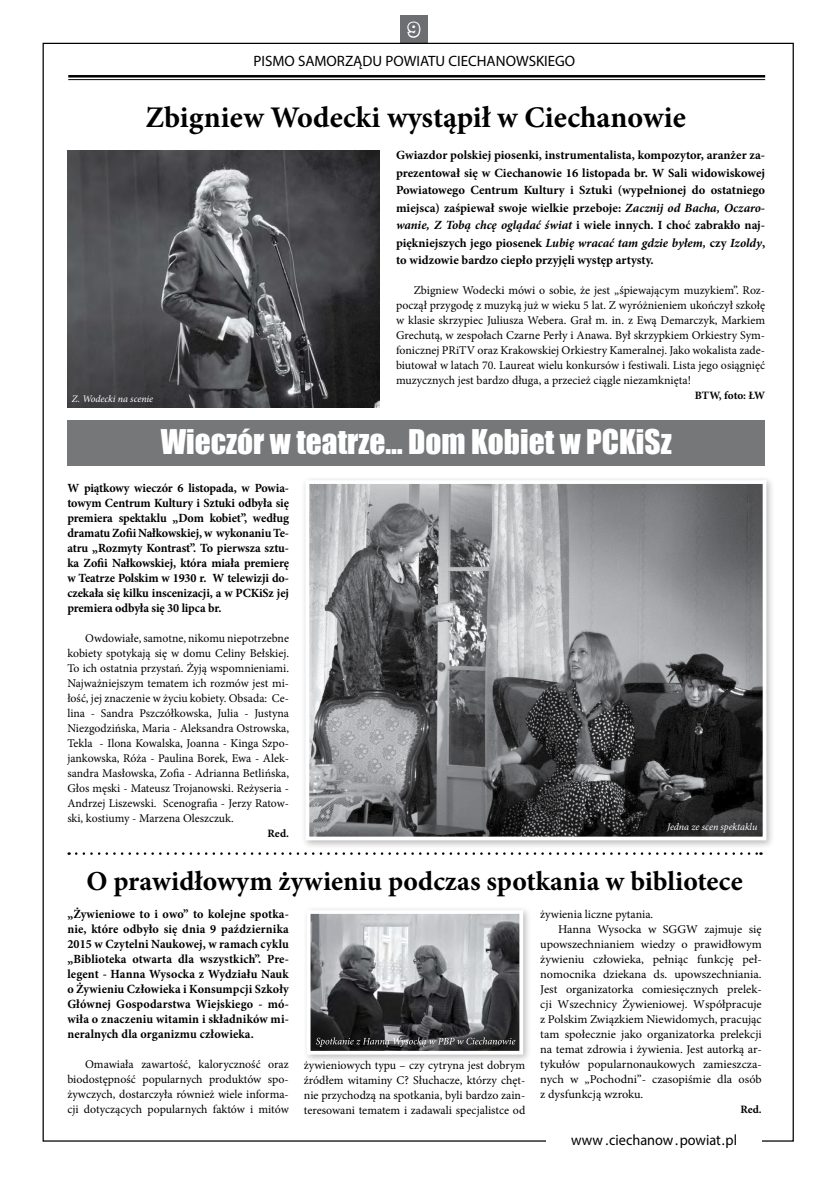
<style>
.page{position:relative;width:837px;height:1184px;background:#fff}
.page>*{position:absolute;margin:0;border:0;box-sizing:border-box;transform-origin:0 0}
.t1{font:31.25px "Impact";color:#fff}
.t2{font:700 30px "Minion Pro";color:#000}
.t3{font:700 27.5px "Minion Pro";color:#000}
.t4{font:800 20px "Franklin Gothic";color:#6d6e71}
.t5{font:15px "Myriad Pro";color:#000}
.t6{font:15px "Myriad Pro";color:#000;scale:.95 1}
.t7{font:700 12.5px/15px "Minion Pro";color:#000;text-align:justify}
.t8{font:11.88px/15px "Minion Pro";color:#000;text-align:justify}
.t9{font:700 11.25px "Minion Pro";color:#000}
.t10{font:italic 10px "Minion Pro";letter-spacing:-.005em;color:#fff}
.s1{font-style:italic}
</style>
<div class="page">
<div style="left:400px;top:16px;width:27px;height:27px;background:#6d6e71"></div>
<hr style="left:68px;top:75px;width:696px;height:2px;background:#000">
<hr style="left:68px;top:79px;width:696px;height:1px;background:#000">
<svg style="left:407px;top:21px;width:14px;height:17px"></svg>
<img style="left:67px;top:150px;width:313px;height:257px">
<div style="left:67px;top:420px;width:697px;height:45px;background:#757779"></div>
<div style="left:301px;top:476px;width:474px;height:373px;background:#000;opacity:.27"></div>
<img style="left:310px;top:485px;width:451px;height:350px">
<div style="left:305px;top:480px;width:461px;height:360px;border:4px solid #fff"></div>
<div style="left:302px;top:906px;width:230px;height:158px;background:#000;opacity:.27"></div>
<img style="left:311px;top:915px;width:207px;height:134px">
<div style="left:306px;top:910px;width:217px;height:144px;border:4px solid #fff"></div>
<svg style="left:76px;top:852px;width:685px;height:2px"></svg>
<svg style="left:316px;top:1037px;width:199px;height:10px;background:#515152"></svg>
<h3 class="t4" style="left:408px;top:17px;width:13px">9</h3>
<p class="t5" style="left:253px;top:51px;width:323px">PISMO SAMORZĄDU POWIATU CIECHANOWSKIEGO</p>
<h2 class="t2" style="left:145px;top:96px;width:542px">Zbigniew Wodecki wystąpił w Ciechanowie</h2>
<p class="t7" style="left:396px;top:146px;width:370px;line-height:17.5px">Gwiazdor polskiej piosenki, instrumentalista, kompozytor, aranżer za&shy;prezentował się w Ciechanowie 16 listopada br. W Sali widowiskowej Powiatowego Centrum Kultury i Sztuki (wypełnionej do ostatniego miejsca) zaśpiewał swoje wielkie przeboje: <span class="s1">Zacznij od Bacha, Oczaro&shy;wanie, Z Tobą chcę oglądać świat</span> i wiele innych. I choć zabrakło naj&shy;piękniejszych jego piosenek <span class="s1">Lubię wracać tam gdzie byłem,</span> czy <span class="s1">Izoldy</span>, to widzowie bardzo ciepło przyjęli występ artysty.</p>
<p class="t8" style="left:396px;top:283px;width:370px;text-indent:18px">Zbigniew Wodecki mówi o sobie, że jest „śpiewającym muzykiem”. Roz&shy;począł przygodę z muzyką już w wieku 5 lat. Z wyróżnieniem ukończył szkołę w klasie skrzypiec Juliusza Webera. Grał m. in. z Ewą Demarczyk, Markiem Grechutą, w zespołach Czarne Perły i Anawa. Był skrzypkiem Orkiestry Sym&shy;fonicznej PRiTV oraz Krakowskiej Orkiestry Kameralnej. Jako wokalista zade&shy;biutował w latach 70. Laureat wielu konkursów i festiwali. Lista jego osiągnięć muzycznych jest bardzo długa, a przecież ciągle niezamknięta!</p>
<p class="t9" style="left:694px;top:388px;width:72px">BTW, foto: ŁW</p>
<h1 class="t1" style="left:161px;top:417px;width:512px">Wieczór w teatrze… Dom Kobiet w PCKiSz</h1>
<p class="t7" style="left:67px;top:480px;width:223px">W piątkowy wieczór 6 listopada, w Powia&shy;towym Centrum Kultury i Sztuki odbyła się premiera spektaklu „Dom kobiet”, według dramatu Zofii Nałkowskiej, w wykonaniu Te&shy;atru „Rozmyty Kontrast”. To pierwsza sztu&shy;ka Zofii Nałkowskiej, która miała premierę w Teatrze Polskim w 1930 r. W telewizji do&shy;czekała się kilku inscenizacji, a w PCKiSz jej premiera odbyła się 30 lipca br.</p>
<p class="t8" style="left:67px;top:631px;width:223px;text-indent:18px">Owdowiałe, samotne, nikomu niepotrzebne kobiety spotykają się w domu Celiny Bełskiej.<br>To ich ostatnia przystań. Żyją wspomnieniami.<br>Najważniejszym tematem ich rozmów jest mi&shy;łość, jej znaczenie w życiu kobiety. Obsada: Ce&shy;lina - Sandra Pszczółkowska, Julia - Justyna Niezgodzińska, Maria - Aleksandra Ostrowska, Tekla - Ilona Kowalska, Joanna - Kinga Szpo&shy;jankowska, Róża - Paulina Borek, Ewa - Alek&shy;sandra Masłowska, Zofia - Adrianna Betlińska, Głos męski - Mateusz Trojanowski. Reżyseria - Andrzej Liszewski. Scenografia - Jerzy Ratow&shy;ski, kostiumy - Marzena Oleszczuk.</p>
<p class="t9" style="left:267px;top:826px;width:23px">Red.</p>
<h3 class="t3" style="left:86px;top:861px;width:657px">O prawidłowym żywieniu podczas spotkania w bibliotece</h3>
<p class="t7" style="left:67px;top:906px;width:223px">„Żywieniowe to i owo” to kolejne spotka&shy;nie, które odbyło się dnia 9 października 2015 w Czytelni Naukowej, w ramach cyklu „Biblioteka otwarta dla wszystkich”. Pre&shy;legent - Hanna Wysocka z Wydziału Nauk o Żywieniu Człowieka i Konsumpcji Szkoły Głównej Gospodarstwa Wiejskiego - mó&shy;wiła o znaczeniu witamin i składników mi&shy;neralnych dla organizmu człowieka.</p>
<p class="t8" style="left:67px;top:1057px;width:223px;text-indent:18px">Omawiała zawartość, kaloryczność oraz biodostępność popularnych produktów spo&shy;żywczych, dostarczyła również wiele informa&shy;cji dotyczących popularnych faktów i mitów</p>
<p class="t8" style="left:304px;top:1057px;width:223px">żywieniowych typu – czy cytryna jest dobrym źródłem witaminy C? Słuchacze, którzy chęt&shy;nie przychodzą na spotkania, byli bardzo zain&shy;teresowani tematem i zadawali specjalistce od</p>
<p class="t10" style="left:72px;top:392px;width:83px">Z. Wodecki na scenie</p>
<p class="t10" style="left:666px;top:820px;width:92px">Jedna ze scen spektaklu</p>
<p class="t8" style="left:540px;top:906px;width:114px">żywienia liczne pytania.</p>
<p class="t8" style="left:558px;top:921px;width:205px">Hanna Wysocka w SGGW zajmuje się</p>
<p class="t8" style="left:540px;top:936px;width:223px">upowszechnianiem wiedzy o prawidłowym</p>
<p class="t8" style="left:540px;top:951px;width:223px">żywieniu człowieka, pełniąc funkcję peł-</p>
<p class="t8" style="left:540px;top:966px;width:223px">nomocnika dziekana ds. upowszechniania.</p>
<p class="t8" style="left:540px;top:981px;width:223px">Jest organizatorka comiesięcznych prelek-</p>
<p class="t8" style="left:540px;top:996px;width:223px">cji Wszechnicy Żywieniowej. Współpracuje</p>
<p class="t8" style="left:540px;top:1011px;width:223px">z Polskim Związkiem Niewidomych, pracując</p>
<p class="t8" style="left:540px;top:1026px;width:223px">tam społecznie jako organizatorka prelekcji</p>
<p class="t8" style="left:540px;top:1041px;width:223px">na temat zdrowia i żywienia. Jest autorką ar-</p>
<p class="t8" style="left:540px;top:1056px;width:223px">tykułów popularnonaukowych zamieszcza-</p>
<p class="t8" style="left:540px;top:1071px;width:223px">nych w „Pochodni”- czasopiśmie dla osób</p>
<p class="t8" style="left:540px;top:1086px;width:105px">z dysfunkcją wzroku.</p>
<p class="t9" style="left:740px;top:1101px;width:23px">Red.</p>
<p class="t6" style="left:571px;top:1130px;width:176px">www .ciechanow .powiat.pl</p>
</div>
